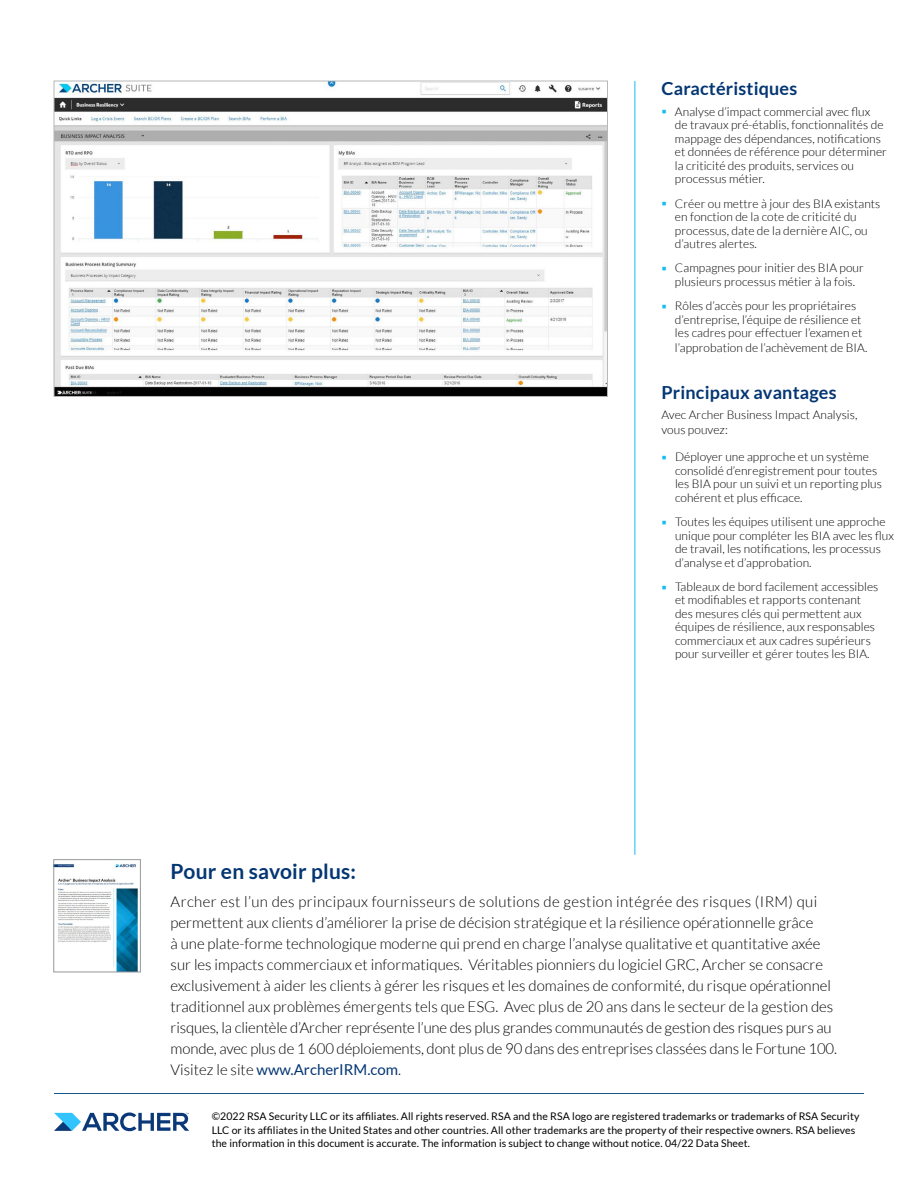
<style>
.page{position:relative;width:918px;height:1188px;background:#fff}
.page>*{position:absolute;margin:0;border:0;box-sizing:border-box;transform-origin:0 0}
.t1{font:700 21px "Lato";letter-spacing:.01em;color:#043673}
.t2{font:700 18px "Lato";letter-spacing:.01em;color:#043673}
.t3{font:300 15px/21px "Lato";color:#000}
.t4{font:300 12px/13.5px "Lato";letter-spacing:.005em;color:#000}
.t5{font:10.5px/13.5px "Lato";letter-spacing:.01em;color:#000}
.s1{font-weight:400;color:#043673}
</style>
<div class="page">
<hr style="left:54px;top:1093px;width:810px;height:1px;background:#17568a">
<svg style="left:54px;top:1112px;width:135px;height:19px"></svg>
<img style="left:55px;top:864px;width:83px;height:106px">
<div style="left:53px;top:859px;width:88px;height:113px;border:1px solid #97999c"></div>
<hr style="left:634px;top:81px;width:1px;height:774px;background:#15bef0">
<img style="left:56px;top:83px;width:550px;height:312px">
<h2 class="t2" style="left:662px;top:79px;width:137px">Caractéristiques</h2>
<p class="t4" style="left:675px;top:105px;width:214px">Analyse d’impact commercial avec flux<br>de travaux pré-établis, fonctionnalités de mappage des dépendances, notifications et données de référence pour déterminer la criticité des produits, services ou processus métier.</p>
<p class="t4" style="left:675px;top:197px;width:207px">Créer ou mettre à jour des BIA existants en fonction de la cote de criticité du processus, date de la dernière AIC, ou d’autres alertes.</p>
<p class="t4" style="left:675px;top:261px;width:190px">Campagnes pour initier des BIA pour plusieurs processus métier à la fois.</p>
<p class="t4" style="left:675px;top:299px;width:189px">Rôles d’accès pour les propriétaires d’entreprise, l’équipe de résilience et les cadres pour effectuer l’examen et</p>
<p class="t4" style="left:675px;top:341px;width:194px">l’approbation de l’achèvement de BIA.</p>
<h2 class="t2" style="left:662px;top:382px;width:177px">Principaux avantages</h2>
<p class="t4" style="left:662px;top:407px;width:197px;line-height:15px">Avec Archer Business Impact Analysis, vous pouvez:</p>
<p class="t4" style="left:675px;top:450px;width:208px">Déployer une approche et un système consolidé d’enregistrement pour toutes les BIA pour un suivi et un reporting plus cohérent et plus efficace.</p>
<p class="t4" style="left:675px;top:515px;width:220px">Toutes les équipes utilisent une approche unique pour compléter les BIA avec les flux de travail, les notifications, les processus d’analyse et d’approbation.</p>
<p class="t4" style="left:675px;top:580px;width:205px">Tableaux de bord facilement accessibles et modifiables et rapports contenant des mesures clés qui permettent aux équipes de résilience, aux responsables commerciaux et aux cadres supérieurs pour surveiller et gérer toutes les BIA.</p>
<h1 class="t1" style="left:171px;top:860px;width:187px">Pour en savoir plus:</h1>
<p class="t3" style="left:171px;top:891px;width:668px">Archer est l’un des principaux fournisseurs de solutions de gestion intégrée des risques (IRM) qui permettent aux clients d’améliorer la prise de décision stratégique et la résilience opérationnelle grâce<br>à une plate-forme technologique moderne qui prend en charge l’analyse qualitative et quantitative axée sur les impacts commerciaux et informatiques. Véritables pionniers du logiciel GRC, Archer se consacre exclusivement à aider les clients à gérer les risques et les domaines de conformité, du risque opérationnel traditionnel aux problèmes émergents tels que ESG. Avec plus de 20 ans dans le secteur de la gestion des risques, la clientèle d’Archer représente l’une des plus grandes communautés de gestion des risques purs au monde, avec plus de 1 600 déploiements, dont plus de 90 dans des entreprises classées dans le Fortune 100.<br>Visitez le site <span class="s1">www.ArcherIRM.com</span>.</p>
<p class="t5" style="left:212px;top:1110px;width:649px">©2022 RSA Security LLC or its affiliates. All rights reserved. RSA and the RSA logo are registered trademarks or trademarks of RSA Security<br>LLC or its affiliates in the United States and other countries. All other trademarks are the property of their respective owners. RSA believes the information in this document is accurate. The information is subject to change without notice. 04/22 Data Sheet.</p>
</div>
